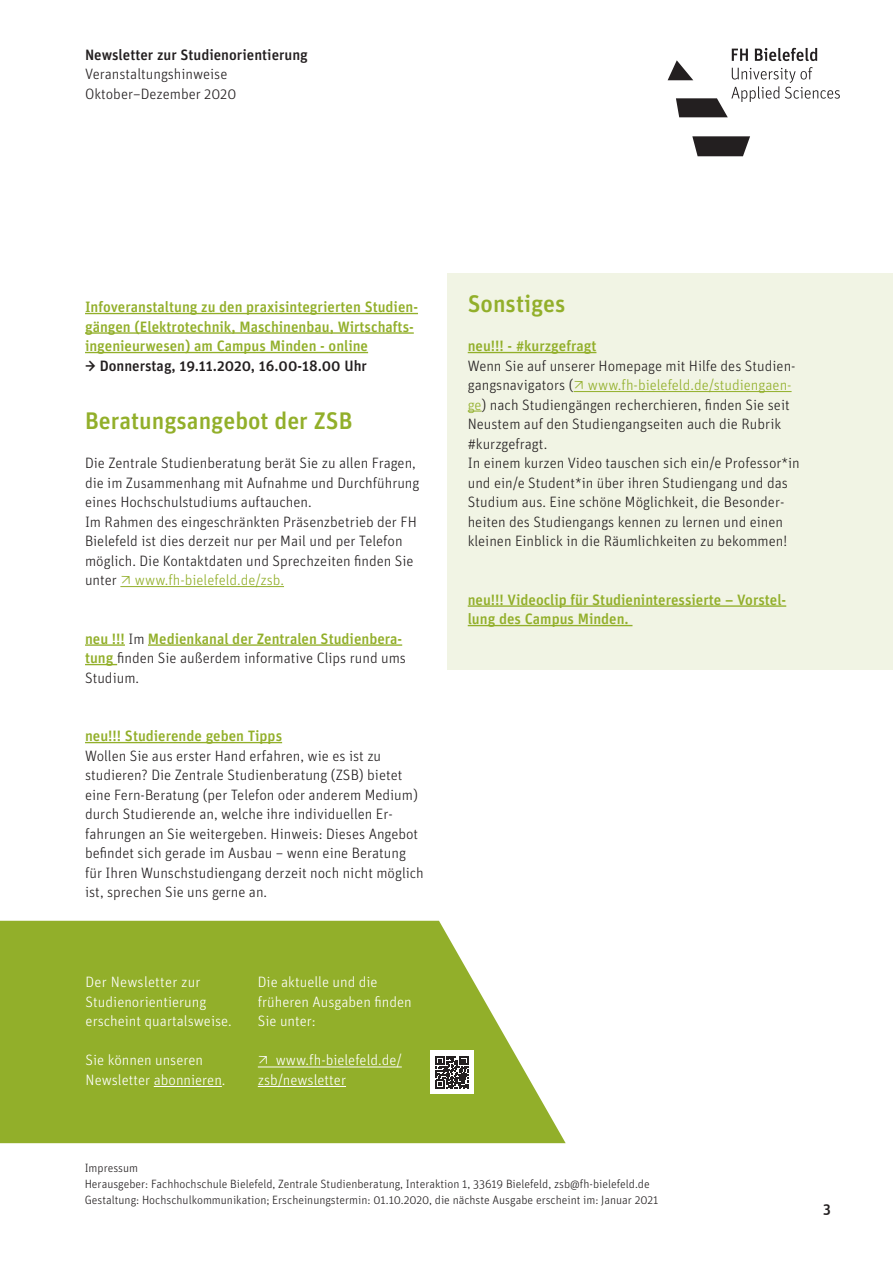
<style>
.page{position:relative;width:893px;height:1263px;background:#fff}
.page>*{position:absolute;margin:0;border:0;box-sizing:border-box;transform-origin:0 0}
._01__Fließtext_10_pt{font:500 24px "Unit Pro";color:#92af2a}
._01__Fließtext_10_pt-2{font:300 15px/19.5px "Unit Pro";color:#231f20}
._01__Fließtext_10_pt-3{font:500 15px/19.5px "Unit Pro";color:#92af2a}
._01__Fließtext_10_pt-4{font:300 15px/19.5px "Unit Pro";color:#fff}
._01__Fließtext_10_pt-5{font:500 15px "Unit Pro";color:#231f20}
._01__Fließtext_10_pt-6{font:300 12px/15.8px "Unit Pro";color:#231f20}
.s1{color:#92af2a}
.s2{font-weight:500;color:#92af2a}
</style>
<div class="page">
<svg style="left:692px;top:136px;width:58px;height:20px"></svg>
<svg style="left:668px;top:48px;width:172px;height:69px"></svg>
<div style="left:448px;top:273px;width:445px;height:397px;background:#f1f4e4"></div>
<hr style="left:85px;top:313px;width:333px;height:1px;background:#92af2a">
<hr style="left:85px;top:332px;width:329px;height:2px;background:#92af2a">
<hr style="left:85px;top:352px;width:283px;height:1px;background:#92af2a">
<hr style="left:120px;top:586px;width:164px;height:1px;background:#92af2a">
<hr style="left:85px;top:644px;width:40px;height:2px;background:#92af2a">
<hr style="left:148px;top:644px;width:254px;height:2px;background:#92af2a">
<hr style="left:85px;top:664px;width:32px;height:1px;background:#92af2a">
<hr style="left:85px;top:742px;width:197px;height:1px;background:#92af2a">
<hr style="left:468px;top:352px;width:128px;height:1px;background:#92af2a">
<hr style="left:574px;top:391px;width:218px;height:1px;background:#92af2a">
<svg style="left:468px;top:411px;width:14px;height:1px"></svg>
<hr style="left:468px;top:605px;width:318px;height:2px;background:#92af2a">
<hr style="left:468px;top:625px;width:164px;height:1px;background:#92af2a">
<svg style="left:0;top:921px;width:566px;height:222px;background:#9eb842"></svg>
<div style="left:430px;top:1050px;width:44px;height:44px;background:#fff"></div>
<svg style="left:435px;top:1056px;width:33px;height:33px"></svg>
<hr style="left:154px;top:1086px;width:68px;height:1px;background:#fff">
<hr style="left:258px;top:1066px;width:144px;height:1px;background:#fff">
<hr style="left:258px;top:1086px;width:88px;height:1px;background:#fff">
<p class="_01__Fließtext_10_pt-5" style="left:85px;top:45px;width:224px">Newsletter zur Studienorientierung</p>
<p class="_01__Fließtext_10_pt-2" style="left:85px;top:64px;width:144px">Veranstaltungshinweise</p>
<p class="_01__Fließtext_10_pt-2" style="left:85px;top:84px;width:153px">Oktober–Dezember 2020</p>
<p class="_01__Fließtext_10_pt-3" style="left:85px;top:297px;width:334px">Infoveranstaltung zu den praxisintegrierten Studien&shy;gängen (Elektrotechnik, Maschinenbau, Wirtschafts&shy;ingenieurwesen) am Campus Minden - online</p>
<p class="_01__Fließtext_10_pt-5" style="left:85px;top:356px;width:283px">→ Donnerstag, 19.11.2020, 16.00-18.00 Uhr</p>
<p class="_01__Fließtext_10_pt" style="left:85px;top:405px;width:269px">Beratungsangebot der ZSB</p>
<p class="_01__Fließtext_10_pt-2" style="left:85px;top:453px;width:336px">Die Zentrale Studienberatung berät Sie zu allen Fragen, die im Zusammenhang mit Aufnahme und Durchführung eines Hochschulstudiums auftauchen.</p>
<p class="_01__Fließtext_10_pt-2" style="left:85px;top:512px;width:333px">Im Rahmen des eingeschränkten Präsenzbetrieb der FH Bielefeld ist dies derzeit nur per Mail und per Telefon möglich. Die Kontaktdaten und Sprechzeiten finden Sie unter <span class="s1">↗ www.fh-bielefeld.de/zsb.</span></p>
<p class="_01__Fließtext_10_pt-2" style="left:85px;top:629px;width:323px"><span class="s2">neu !!!</span> Im <span class="s2">Medienkanal der Zentralen Studienbera&shy;tung</span> finden Sie außerdem informative Clips rund ums<br>Studium.</p>
<p class="_01__Fließtext_10_pt-3" style="left:85px;top:726px;width:199px">neu!!! Studierende geben Tipps</p>
<p class="_01__Fließtext_10_pt-2" style="left:85px;top:746px;width:340px">Wollen Sie aus erster Hand erfahren, wie es ist zu studieren? Die Zentrale Studienberatung (ZSB) bietet eine Fern-Beratung (per Telefon oder anderem Medium) durch Studierende an, welche ihre individuellen Er&shy;fahrungen an Sie weitergeben. Hinweis: Dieses Angebot befindet sich gerade im Ausbau – wenn eine Beratung für Ihren Wunschstudiengang derzeit noch nicht möglich ist, sprechen Sie uns gerne an.</p>
<p class="_01__Fließtext_10_pt-4" style="left:86px;top:972px;width:148px">Der Newsletter zur<br>Studienorientierung erscheint quartalsweise.</p>
<p class="_01__Fließtext_10_pt-4" style="left:86px;top:1050px;width:141px">Sie können unseren<br>Newsletter abonnieren.</p>
<p class="_01__Fließtext_10_pt-4" style="left:258px;top:972px;width:155px">Die aktuelle und die früheren Ausgaben finden<br>Sie unter:</p>
<p class="_01__Fließtext_10_pt-4" style="left:258px;top:1050px;width:145px">↗ www.fh-bielefeld.de/ zsb/newsletter</p>
<p class="_01__Fließtext_10_pt" style="left:468px;top:288px;width:99px">Sonstiges</p>
<p class="_01__Fließtext_10_pt-3" style="left:468px;top:336px;width:130px">neu!!! - #kurzgefragt</p>
<p class="_01__Fließtext_10_pt-2" style="left:468px;top:356px;width:329px">Wenn Sie auf unserer Homepage mit Hilfe des Studien&shy;gangsnavigators (<span class="s1">↗ www.fh-bielefeld.de/studiengaen&shy;ge</span>) nach Studiengängen recherchieren, finden Sie seit Neustem auf den Studiengangseiten auch die Rubrik #kurzgefragt.</p>
<p class="_01__Fließtext_10_pt-2" style="left:468px;top:453px;width:334px">In einem kurzen Video tauschen sich ein/e Professor*in und ein/e Student*in über ihren Studiengang und das Studium aus. Eine schöne Möglichkeit, die Besonder&shy;heiten des Studiengangs kennen zu lernen und einen kleinen Einblick in die Räumlichkeiten zu bekommen!</p>
<p class="_01__Fließtext_10_pt-3" style="left:468px;top:589px;width:320px">neu!!! Videoclip für Studieninteressierte – Vorstel&shy;lung des Campus Minden.</p>
<p class="_01__Fließtext_10_pt-6" style="left:85px;top:1160px;width:566px">Impressum<br>Herausgeber: Fachhochschule Bielefeld, Zentrale Studienberatung, Interaktion 1, 33619 Bielefeld, zsb@fh-bielefeld.de</p>
<p class="_01__Fließtext_10_pt-6" style="left:85px;top:1191px;width:575px">Gestaltung: Hochschulkommunikation; Erscheinungstermin: 01.10.2020, die nächste Ausgabe erscheint im: Januar 2021</p>
<p class="_01__Fließtext_10_pt-5" style="left:823px;top:1199px;width:9px">3</p>
</div>
